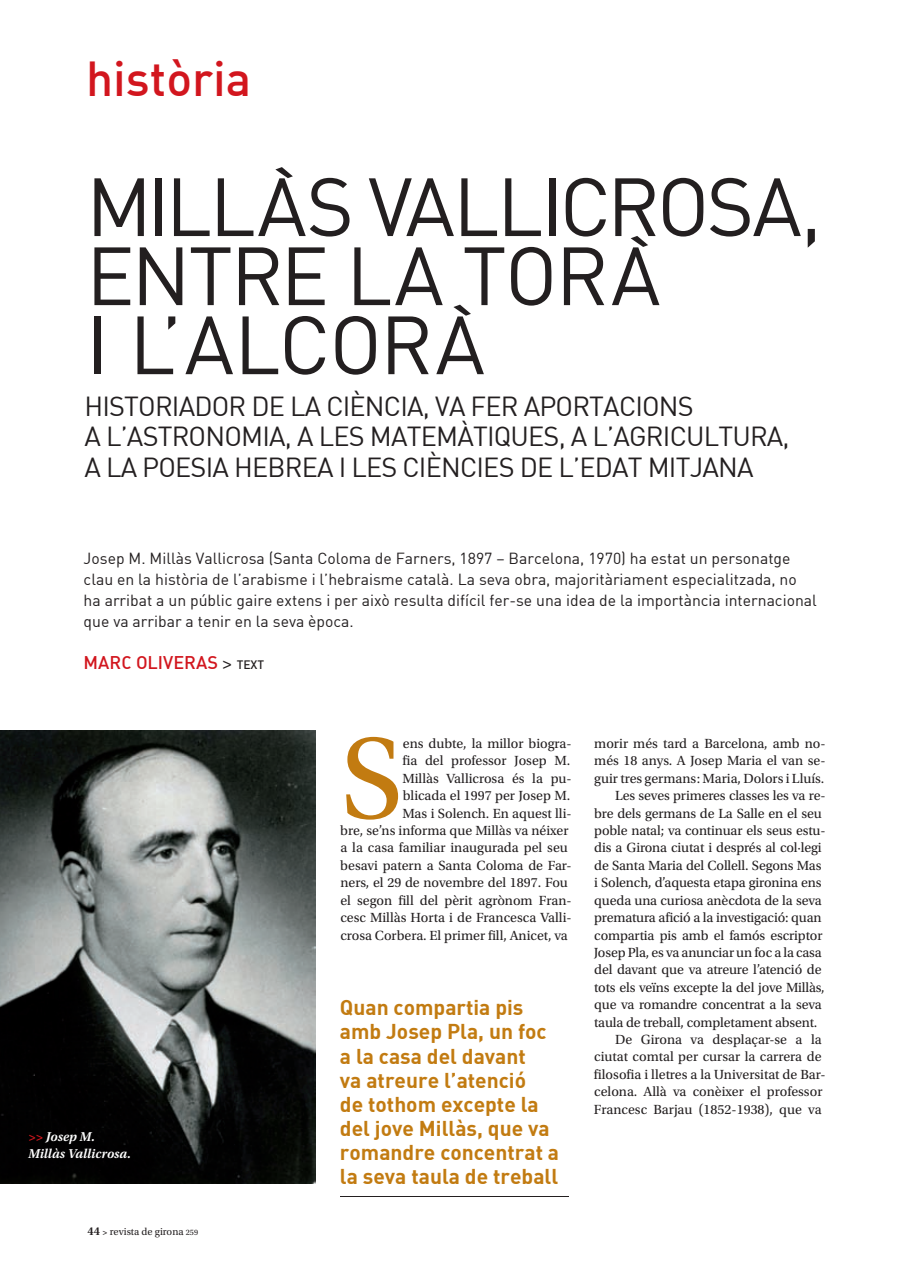
<style>
.page{position:relative;width:898px;height:1279px;background:#fff}
.page>*{position:absolute;margin:0;border:0;box-sizing:border-box;transform-origin:0 0}
.t1{font:120.6px "Utopia Std";color:#c27b11}
.t2{font:81px/69px "DIN";letter-spacing:-.03em;color:#231f20}
.t3{font:48px "DIN Medium Alternate";color:#d2161e}
.t4{font:27px/30px "DIN";letter-spacing:-.03em;color:#231f20}
.t5{font:21px/24px "DIN Bold";color:#c27b11}
.t6{font:18px "DIN Medium Alternate";color:#d2161e}
.t7{font:15.75px/21px "DIN";color:#231f20}
.t8{font:13.95px/17.4px "Utopia Std";letter-spacing:-.005em;color:#231f20;text-align:right}
.t9{font:italic 600 13.5px/17.4px "Utopia Std";color:#fff}
.t10{font:10.5px "Utopia Std";color:#231f20}
.s1{font-family:"Utopia Std";font-weight:600;color:#231f20}
.s2{font-size:12px;color:#231f20}
.s3{color:#d2161e}
.s4{font-weight:600;font-size:12px}
.s5{font-weight:600;font-size:9px}
.s6{font-size:8.25px}
</style>
<div class="page">
<hr style="left:340px;top:1195px;width:228px;height:1px;background:#231f20">
<img style="left:0;top:730px;width:316px;height:453px">
<h3 class="t3" style="left:86px;top:48px;width:167px">història</h3>
<h2 class="t2" style="left:86px;top:171px;width:737px">MILLAS VALLICROSA,<br>ENTRE LA TORA<br>I L’ALCORA</h2>
<h3 class="t4" style="left:84px;top:391px;width:706px">HISTORIADOR DE LA CIÈNCIA, VA FER APORTACIONS<br>A L’ASTRONOMIA, A LES MATEMÀTIQUES, A L’AGRICULTURA,<br>A LA POESIA HEBREA I LES CIÈNCIES DE L’EDAT MITJANA</h3>
<p class="t7" style="left:84px;top:547px;width:734px">Josep M. Millàs Vallicrosa (Santa Coloma de Farners, 1897 – Barcelona, 1970) ha estat un personatge clau en la història de l’arabisme i l’hebraisme català. La seva obra, majoritàriament especialitzada, no ha arribat a un públic gaire extens i per això resulta difícil fer-se una idea de la importància internacional que va arribar a tenir en la seva època.</p>
<p class="t6" style="left:84px;top:651px;width:182px">MARC OLIVERAS <span class="s1">&gt;</span> <span class="s2">TEXT</span></p>
<p class="t9" style="left:28px;top:1127px;width:105px"><span class="s3">&gt;&gt;</span> Josep M.<br>Millàs Vallicrosa.</p>
<p class="t10" style="left:88px;top:1225px;width:112px"><span class="s4">44</span> <span class="s5">&gt;</span> revista de girona <span class="s6">259</span></p>
<h1 class="t1" style="left:340px;top:713px;width:63px">S</h1>
<p class="t8" style="left:340px;top:734px;width:233px">ens dubte, la millor biogra-<br>fia del professor Josep M.<br>Millàs Vallicrosa és la pu-<br>blicada el 1997 per Josep M.<br>Mas i Solench. En aquest lli-<br>bre, se’ns informa que Millàs va néixer a la casa familiar inaugurada pel seu besavi patern a Santa Coloma de Far&shy;ners, el 29 de novembre del 1897. Fou el segon fill del pèrit agrònom Fran&shy;cesc Millàs Horta i de Francesca Valli&shy;crosa Corbera. El primer fill, Anicet, va</p>
<h3 class="t5" style="left:340px;top:994px;width:221px">Quan compartia pis amb Josep Pla, un foc a la casa del davant<br>va atreure l’atenció<br>de tothom excepte la del jove Millàs, que va romandre concentrat a la seva taula de treball</h3>
<p class="t8" style="left:594px;top:734px;width:233px">morir més tard a Barcelona, amb no-</p>
<p class="t8" style="left:594px;top:752px;width:233px">més 18 anys. A Josep Maria el van se-</p>
<p class="t8" style="left:594px;top:769px;width:231px">guir tres germans: Maria, Dolors i Lluís.</p>
<p class="t8" style="left:615px;top:787px;width:212px">Les seves primeres classes les va re-</p>
<p class="t8" style="left:594px;top:804px;width:229px">bre dels germans de La Salle en el seu</p>
<p class="t8" style="left:594px;top:821px;width:233px">poble natal; va continuar els seus estu-</p>
<p class="t8" style="left:594px;top:839px;width:229px">dis a Girona ciutat i després al col·legi</p>
<p class="t8" style="left:594px;top:856px;width:229px">de Santa Maria del Collell. Segons Mas</p>
<p class="t8" style="left:594px;top:874px;width:229px">i Solench, d’aquesta etapa gironina ens</p>
<p class="t8" style="left:594px;top:891px;width:229px">queda una curiosa anècdota de la seva</p>
<p class="t8" style="left:594px;top:908px;width:229px">prematura afició a la investigació: quan</p>
<p class="t8" style="left:594px;top:926px;width:230px">compartia pis amb el famós escriptor</p>
<p class="t8" style="left:593px;top:943px;width:229px">Josep Pla, es va anunciar un foc a la casa</p>
<p class="t8" style="left:594px;top:961px;width:229px">del davant que va atreure l’atenció de</p>
<p class="t8" style="left:594px;top:978px;width:232px">tots els veïns excepte la del jove Millàs,</p>
<p class="t8" style="left:594px;top:995px;width:229px">que va romandre concentrat a la seva</p>
<p class="t8" style="left:594px;top:1013px;width:225px">taula de treball, completament absent.</p>
<p class="t8" style="left:615px;top:1030px;width:208px">De Girona va desplaçar-se a la</p>
<p class="t8" style="left:594px;top:1048px;width:229px">ciutat comtal per cursar la carrera de</p>
<p class="t8" style="left:594px;top:1065px;width:233px">filosofia i lletres a la Universitat de Bar-</p>
<p class="t8" style="left:594px;top:1082px;width:230px">celona. Allà va conèixer el professor</p>
<p class="t8" style="left:593px;top:1100px;width:229px">Francesc Barjau (1852-1938), que va</p>
</div>
